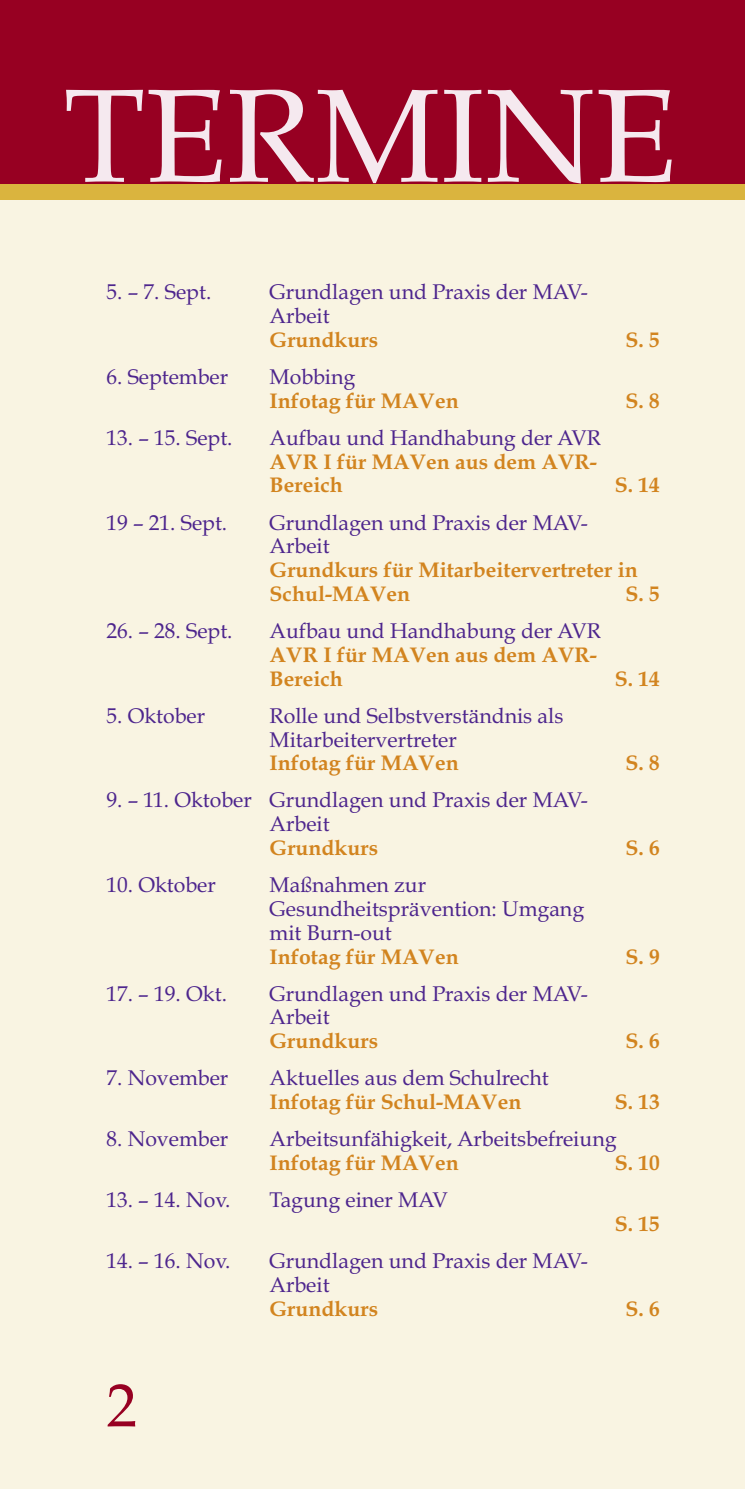
<style>
.page{position:relative;width:745px;height:1489px;background:#fff}
.page>*{position:absolute;margin:0;border:0;box-sizing:border-box;transform-origin:0 0}
.t1{font:132.5px "Book Antiqua";color:#f5e9ef}
.t2{font:60px "Book Antiqua";color:#970022}
.t3{font:21.25px/23.8px "Book Antiqua";color:#4d258d}
.t4{font:700 21.25px/23.8px "Book Antiqua";color:#d2841f}
</style>
<div class="page">
<div style="left:0;top:156px;width:744px;height:1332px;background:#f9f4e2"></div>
<div style="left:0;top:0;width:744px;height:184px;background:#970022"></div>
<div style="left:0;top:184px;width:744px;height:15px;background:#dab43e"></div>
<h1 class="t1" style="left:64px;top:58px;width:613px">TERMINE</h1>
<p class="t3" style="left:106px;top:280px;width:106px">5. – 7. Sept.</p>
<p class="t3" style="left:269px;top:280px;width:319px">Grundlagen und Praxis der MAV-<br>Arbeit</p>
<p class="t4" style="left:269px;top:327px;width:110px">Grundkurs</p>
<p class="t4" style="left:625px;top:327px;width:36px">S. 5</p>
<p class="t3" style="left:106px;top:364px;width:123px">6. September</p>
<p class="t3" style="left:269px;top:364px;width:87px">Mobbing</p>
<p class="t4" style="left:269px;top:388px;width:190px">Infotag für MAVen</p>
<p class="t4" style="left:625px;top:388px;width:36px">S. 8</p>
<p class="t3" style="left:106px;top:425px;width:128px">13. – 15. Sept.</p>
<p class="t3" style="left:269px;top:425px;width:332px">Aufbau und Handhabung der AVR</p>
<p class="t4" style="left:269px;top:449px;width:328px">AVR I für MAVen aus dem AVR-<br>Bereich</p>
<p class="t4" style="left:614px;top:473px;width:46px">S. 14</p>
<p class="t3" style="left:106px;top:510px;width:122px">19 – 21. Sept.</p>
<p class="t3" style="left:269px;top:510px;width:319px">Grundlagen und Praxis der MAV-<br>Arbeit</p>
<p class="t4" style="left:269px;top:558px;width:369px">Grundkurs für Mitarbeitervertreter in<br>Schul-MAVen</p>
<p class="t4" style="left:625px;top:581px;width:36px">S. 5</p>
<p class="t3" style="left:106px;top:618px;width:128px">26. – 28. Sept.</p>
<p class="t3" style="left:269px;top:618px;width:332px">Aufbau und Handhabung der AVR</p>
<p class="t4" style="left:269px;top:642px;width:328px">AVR I für MAVen aus dem AVR-<br>Bereich</p>
<p class="t4" style="left:614px;top:666px;width:46px">S. 14</p>
<p class="t3" style="left:106px;top:703px;width:100px">5. Oktober</p>
<p class="t3" style="left:269px;top:703px;width:295px">Rolle und Selbstverständnis als<br>Mitarbeitervertreter</p>
<p class="t4" style="left:269px;top:751px;width:190px">Infotag für MAVen</p>
<p class="t4" style="left:625px;top:751px;width:36px">S. 8</p>
<p class="t3" style="left:269px;top:788px;width:319px;text-indent:-163px">9. – 11. Oktober Grundlagen und Praxis der MAV-<br>Arbeit</p>
<p class="t4" style="left:269px;top:835px;width:110px">Grundkurs</p>
<p class="t4" style="left:625px;top:835px;width:36px">S. 6</p>
<p class="t3" style="left:106px;top:873px;width:111px">10. Oktober</p>
<p class="t3" style="left:269px;top:873px;width:316px">Maßnahmen zur<br>Gesundheitsprävention: Umgang mit Burn-out</p>
<p class="t4" style="left:269px;top:944px;width:190px">Infotag für MAVen</p>
<p class="t4" style="left:625px;top:944px;width:36px">S. 9</p>
<p class="t3" style="left:106px;top:981px;width:122px">17. – 19. Okt.</p>
<p class="t3" style="left:269px;top:981px;width:319px">Grundlagen und Praxis der MAV-<br>Arbeit</p>
<p class="t4" style="left:269px;top:1028px;width:110px">Grundkurs</p>
<p class="t4" style="left:625px;top:1028px;width:36px">S. 6</p>
<p class="t3" style="left:106px;top:1066px;width:123px">7. November</p>
<p class="t3" style="left:269px;top:1066px;width:280px">Aktuelles aus dem Schulrecht</p>
<p class="t4" style="left:269px;top:1089px;width:253px">Infotag für Schul-MAVen</p>
<p class="t4" style="left:614px;top:1089px;width:46px">S. 13</p>
<p class="t3" style="left:106px;top:1127px;width:123px">8. November</p>
<p class="t3" style="left:269px;top:1127px;width:348px">Arbeitsunfähigkeit, Arbeitsbefreiung</p>
<p class="t4" style="left:269px;top:1150px;width:190px">Infotag für MAVen</p>
<p class="t4" style="left:614px;top:1150px;width:46px">S. 10</p>
<p class="t3" style="left:106px;top:1188px;width:125px">13. – 14. Nov.</p>
<p class="t3" style="left:269px;top:1188px;width:180px">Tagung einer MAV</p>
<p class="t4" style="left:614px;top:1211px;width:46px">S. 15</p>
<p class="t3" style="left:106px;top:1248px;width:125px">14. – 16. Nov.</p>
<p class="t3" style="left:269px;top:1248px;width:319px">Grundlagen und Praxis der MAV-<br>Arbeit</p>
<p class="t4" style="left:269px;top:1296px;width:110px">Grundkurs</p>
<p class="t4" style="left:625px;top:1296px;width:36px">S. 6</p>
<h2 class="t2" style="left:106px;top:1370px;width:31px">2</h2>
</div>
